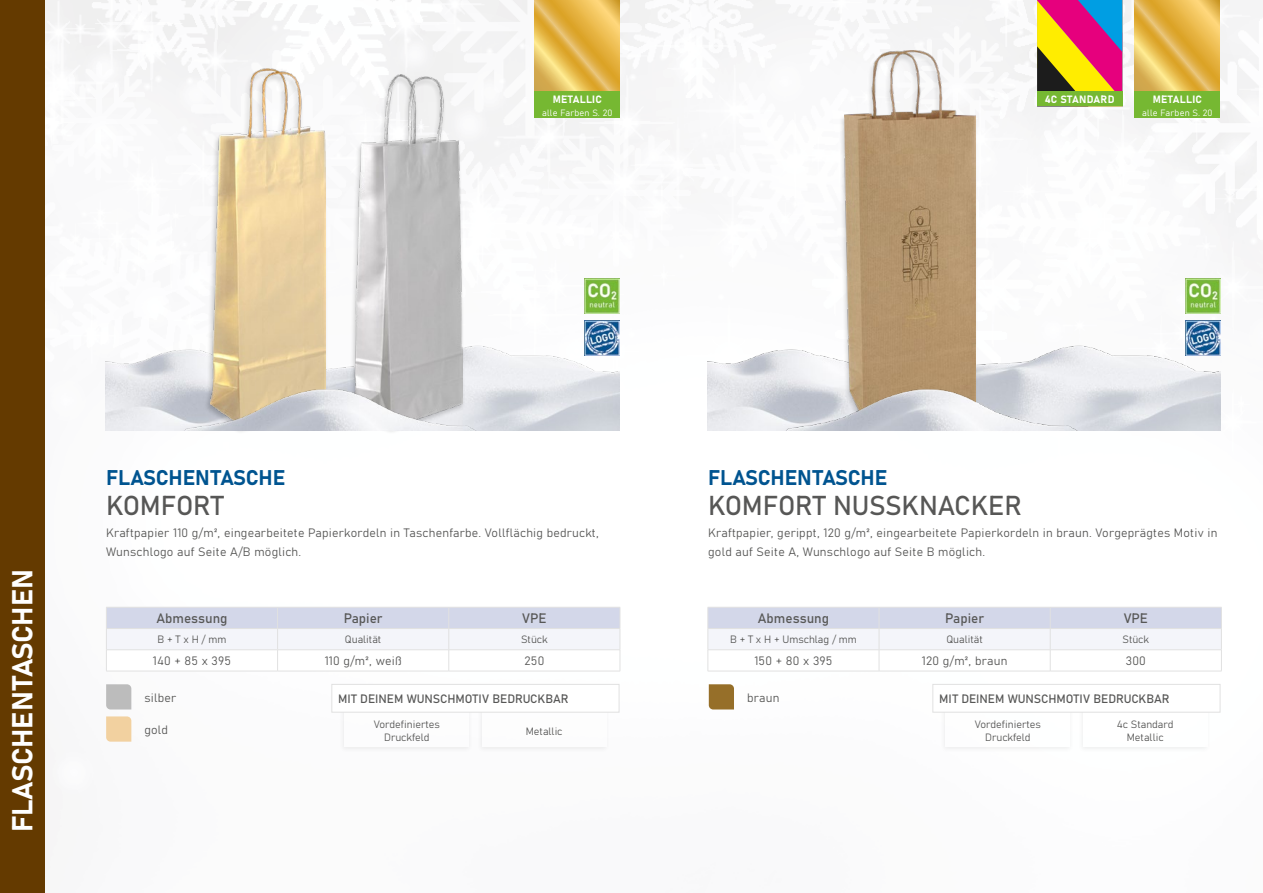
<style>
.page{position:relative;width:1263px;height:893px;background:#fff}
.page>*{position:absolute;margin:0;border:0;box-sizing:border-box;transform-origin:0 0}
.t1{font:28.5px "Bahnschrift";color:#fff}
.t2{font:27px "Bahnschrift";letter-spacing:-.01em;color:#575756}
.t3{font:21px "Bahnschrift";letter-spacing:-.01em;color:#005490}
.t4{font:13.5px "Bahnschrift";color:#575756}
.t5{font:12px/19.5px "Bahnschrift";letter-spacing:.02em;color:#575756}
.t6{font:12px "Bahnschrift";color:#575756}
.t7{font:10.5px/13.5px "Bahnschrift";color:#575756;text-align:center}
.t8{font:10.5px "Bahnschrift";letter-spacing:.02em;color:#fff}
.t9{font:9px "Bahnschrift";letter-spacing:.02em;color:#fff}
</style>
<div class="page">
<img style="left:45px;top:0;width:768px;height:742px">
<img style="left:813px;top:0;width:450px;height:713px">
<div style="left:0;top:0;width:45px;height:893px;background:#643a00"></div>
<svg style="left:106px;top:607px;width:515px;height:64px"></svg>
<hr style="left:106px;top:671px;width:172px;height:1px;background:#e1e1e1">
<hr style="left:278px;top:671px;width:171px;height:1px;background:#e1e1e1">
<hr style="left:449px;top:671px;width:171px;height:1px;background:#e1e1e1">
<svg style="left:708px;top:607px;width:514px;height:64px"></svg>
<hr style="left:708px;top:671px;width:171px;height:1px;background:#e1e1e1">
<hr style="left:879px;top:671px;width:171px;height:1px;background:#e1e1e1">
<hr style="left:1050px;top:671px;width:171px;height:1px;background:#e1e1e1">
<div style="left:940px;top:704px;width:134px;height:49px;background:#f9f9fa"></div>
<div style="left:945px;top:707px;width:125px;height:39px;background:#fff"></div>
<div style="left:339px;top:704px;width:134px;height:49px;background:#f7f7f8"></div>
<div style="left:344px;top:707px;width:125px;height:39px;background:#fff"></div>
<div style="left:1077px;top:704px;width:135px;height:49px;background:#fafbfb"></div>
<div style="left:1083px;top:707px;width:124px;height:39px;background:#fff"></div>
<div style="left:476px;top:704px;width:135px;height:49px;background:#f7f7f8"></div>
<div style="left:482px;top:707px;width:124px;height:39px;background:#fff"></div>
<div style="left:933px;top:684px;width:287px;height:28px;background:#fff"></div>
<div style="left:932px;top:684px;width:288px;height:29px;border:1px solid #e1e1e1"></div>
<div style="left:332px;top:684px;width:287px;height:28px;background:#fff"></div>
<div style="left:331px;top:684px;width:288px;height:29px;border:1px solid #e1e1e1"></div>
<svg style="left:709px;top:684px;width:25px;height:25px"></svg>
<svg style="left:106px;top:684px;width:25px;height:25px"></svg>
<svg style="left:106px;top:716px;width:25px;height:26px"></svg>
<svg style="left:1135px;top:0;width:85px;height:91px;background:#e6b84e"></svg>
<svg style="left:535px;top:0;width:85px;height:91px;background:#e6b84e"></svg>
<svg style="left:1037px;top:0;width:85px;height:91px;background:#b66b56"></svg>
<div style="left:1037px;top:91px;width:85px;height:15px;background:#76b832"></div>
<div style="left:1135px;top:91px;width:85px;height:15px;background:#76b832"></div>
<div style="left:535px;top:91px;width:85px;height:15px;background:#76b832"></div>
<div style="left:1135px;top:106px;width:85px;height:12px;background:#76b832"></div>
<div style="left:535px;top:106px;width:85px;height:12px;background:#76b832"></div>
<img style="left:106px;top:345px;width:513px;height:85px">
<img style="left:707px;top:345px;width:514px;height:85px">
<div style="left:204px;top:69px;width:124px;height:366px;background:#000;opacity:.2"></div>
<img style="left:210px;top:69px;width:115px;height:357px">
<div style="left:348px;top:74px;width:117px;height:361px;background:#000;opacity:.2"></div>
<img style="left:354px;top:75px;width:108px;height:351px">
<div style="left:839px;top:50px;width:140px;height:379px;background:#000;opacity:.2"></div>
<img style="left:845px;top:51px;width:130px;height:370px">
<img style="left:1186px;top:320px;width:35px;height:35px">
<img style="left:584px;top:320px;width:35px;height:35px">
<img style="left:1186px;top:279px;width:35px;height:35px">
<img style="left:584px;top:279px;width:35px;height:35px">
<p class="t8" style="left:553px;top:91px;width:51px">METALLIC</p>
<p class="t8" style="left:1045px;top:91px;width:71px">4C STANDARD</p>
<p class="t8" style="left:1153px;top:91px;width:51px">METALLIC</p>
<p class="t9" style="left:542px;top:106px;width:72px">alle Farben S. 20</p>
<p class="t9" style="left:1142px;top:106px;width:72px">alle Farben S. 20</p>
<h1 class="t1" style="left:1px;top:832px;width:265px;rotate:-90deg">FLASCHENTASCHEN</h1>
<h3 class="t3" style="left:106px;top:462px;width:181px">FLASCHENTASCHE</h3>
<h3 class="t3" style="left:708px;top:462px;width:181px">FLASCHENTASCHE</h3>
<h2 class="t2" style="left:106px;top:484px;width:119px">KOMFORT</h2>
<h2 class="t2" style="left:708px;top:484px;width:315px">KOMFORT NUSSKNACKER</h2>
<p class="t5" style="left:106px;top:522px;width:494px">Kraftpapier 110 g/m², eingearbeitete Papierkordeln in Taschenfarbe. Vollflächig bedruckt,<br>Wunschlogo auf Seite A/B möglich.</p>
<p class="t5" style="left:708px;top:522px;width:511px">Kraftpapier, gerippt, 120 g/m², eingearbeitete Papierkordeln in braun. Vorgeprägtes Motiv in gold auf Seite A, Wunschlogo auf Seite B möglich.</p>
<p class="t4" style="left:156px;top:608px;width:73px">Abmessung</p>
<p class="t4" style="left:344px;top:608px;width:40px">Papier</p>
<p class="t4" style="left:522px;top:608px;width:26px">VPE</p>
<p class="t7" style="left:158px;top:632px;width:70px">B + T x H / mm</p>
<p class="t7" style="left:345px;top:632px;width:38px">Qualität</p>
<p class="t7" style="left:521px;top:632px;width:28px">Stück</p>
<p class="t5" style="left:153px;top:650px;width:80px">140 + 85 x 395</p>
<p class="t5" style="left:325px;top:650px;width:78px">110 g/m², weiß</p>
<p class="t5" style="left:524px;top:650px;width:21px">250</p>
<p class="t4" style="left:758px;top:608px;width:73px">Abmessung</p>
<p class="t4" style="left:945px;top:608px;width:40px">Papier</p>
<p class="t4" style="left:1124px;top:608px;width:26px">VPE</p>
<p class="t7" style="left:730px;top:632px;width:128px">B + T x H + Umschlag / mm</p>
<p class="t7" style="left:946px;top:632px;width:38px">Qualität</p>
<p class="t7" style="left:1122px;top:632px;width:28px">Stück</p>
<p class="t5" style="left:754px;top:650px;width:80px">150 + 80 x 395</p>
<p class="t5" style="left:922px;top:650px;width:87px">120 g/m², braun</p>
<p class="t5" style="left:1126px;top:650px;width:21px">300</p>
<p class="t5" style="left:144px;top:687px;width:34px">silber</p>
<p class="t6" style="left:338px;top:690px;width:232px">MIT DEINEM WUNSCHMOTIV BEDRUCKBAR</p>
<p class="t5" style="left:747px;top:687px;width:34px">braun</p>
<p class="t6" style="left:939px;top:690px;width:232px">MIT DEINEM WUNSCHMOTIV BEDRUCKBAR</p>
<p class="t5" style="left:144px;top:719px;width:25px">gold</p>
<p class="t7" style="left:374px;top:717px;width:68px">Vordefiniertes<br>Druckfeld</p>
<p class="t7" style="left:1117px;top:717px;width:58px">4c Standard<br>Metallic</p>
<p class="t7" style="left:975px;top:717px;width:68px">Vordefiniertes<br>Druckfeld</p>
<p class="t7" style="left:526px;top:723px;width:38px">Metallic</p>
</div>
